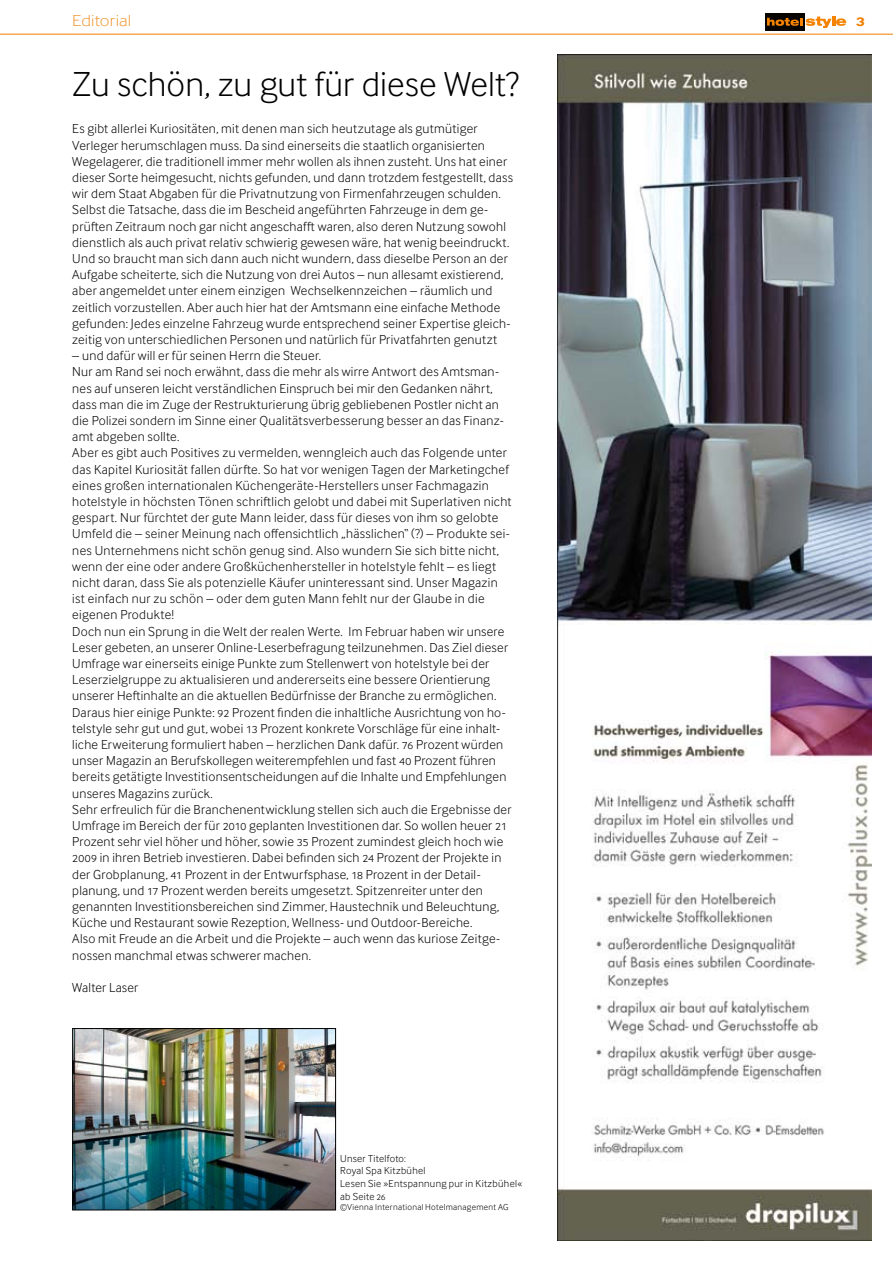
<style>
.page{position:relative;width:893px;height:1263px;background:#fff}
.page>*{position:absolute;margin:0;border:0;box-sizing:border-box;transform-origin:0 0}
.t1{font:300 36px "Inter Face Typo";letter-spacing:.005em;color:#000}
.t2{font:100 16.5px "Inter Face Typo";letter-spacing:.01em;color:#ee7f00;scale:1.16 1}
.t3{font:700 16.5px "Inter Face Typo";color:#ee7f00;scale:1.16 1}
.t4{font:300 13.5px/16.2px "Inter Face Typo";letter-spacing:.02em;color:#000}
.t5{font:300 10.5px/12.6px "Inter Face Typo";letter-spacing:.03em;color:#000}
.t6{font:300 9px "Inter Face Typo";letter-spacing:.03em;color:#000}
</style>
<div class="page">
<hr style="left:0;top:34px;width:453px;height:1px;background:#ee7f00">
<hr style="left:453px;top:34px;width:440px;height:1px;background:#ee7f00">
<div style="left:765px;top:13px;width:39px;height:18px;background:#080400"></div>
<svg style="left:767px;top:16px;width:79px;height:12px"></svg>
<img style="left:74px;top:1030px;width:260px;height:178px">
<div style="left:72px;top:1028px;width:264px;height:182px;border:1px solid #000"></div>
<img style="left:557px;top:54px;width:314px;height:1186px">
<p class="t2" style="left:72px;top:11px;width:52px">Editorial</p>
<p class="t3" style="left:856px;top:11px;width:10px">3</p>
<h1 class="t1" style="left:72px;top:64px;width:448px">Zu schön, zu gut für diese Welt?</h1>
<p class="t4" style="left:72px;top:121px;width:442px">Es gibt allerlei Kuriositäten, mit denen man sich heutzutage als gutmütiger Verleger herumschlagen muss. Da sind einerseits die staatlich organisierten Wegelagerer, die traditionell immer mehr wollen als ihnen zusteht. Uns hat einer dieser Sorte heimgesucht, nichts gefunden, und dann trotzdem festgestellt, dass wir dem Staat Abgaben für die Privatnutzung von Firmenfahrzeugen schulden.<br>Selbst die Tatsache, dass die im Bescheid angeführten Fahrzeuge in dem ge&shy;prüften Zeitraum noch gar nicht angeschafft waren, also deren Nutzung sowohl dienstlich als auch privat relativ schwierig gewesen wäre, hat wenig beeindruckt.<br>Und so braucht man sich dann auch nicht wundern, dass dieselbe Person an der Aufgabe scheiterte, sich die Nutzung von drei Autos – nun allesamt existierend, aber angemeldet unter einem einzigen Wechselkennzeichen – räumlich und zeitlich vorzustellen. Aber auch hier hat der Amtsmann eine einfache Methode gefunden: Jedes einzelne Fahrzeug wurde entsprechend seiner Expertise gleich&shy;zeitig von unterschiedlichen Personen und natürlich für Privatfahrten genutzt</p>
<p class="t4" style="left:72px;top:347px;width:441px">– und dafür will er für seinen Herrn die Steuer.<br>Nur am Rand sei noch erwähnt, dass die mehr als wirre Antwort des Amtsman&shy;nes auf unseren leicht verständlichen Einspruch bei mir den Gedanken nährt, dass man die im Zuge der Restrukturierung übrig gebliebenen Postler nicht an die Polizei sondern im Sinne einer Qualitätsverbesserung besser an das Finanz&shy;amt abgeben sollte.<br>Aber es gibt auch Positives zu vermelden, wenngleich auch das Folgende unter das Kapitel Kuriosität fallen dürfte. So hat vor wenigen Tagen der Marketingchef eines großen internationalen Küchengeräte-Herstellers unser Fachmagazin hotelstyle in höchsten Tönen schriftlich gelobt und dabei mit Superlativen nicht gespart. Nur fürchtet der gute Mann leider, dass für dieses von ihm so gelobte Umfeld die – seiner Meinung nach offensichtlich „hässlichen“ (?) – Produkte sei&shy;nes Unternehmens nicht schön genug sind. Also wundern Sie sich bitte nicht, wenn der eine oder andere Großküchenhersteller in hotelstyle fehlt – es liegt nicht daran, dass Sie als potenzielle Käufer uninteressant sind. Unser Magazin ist einfach nur zu schön – oder dem guten Mann fehlt nur der Glaube in die eigenen Produkte!<br>Doch nun ein Sprung in die Welt der realen Werte. Im Februar haben wir unsere Leser gebeten, an unserer Online-Leserbefragung teilzunehmen. Das Ziel dieser Umfrage war einerseits einige Punkte zum Stellenwert von hotelstyle bei der Leserzielgruppe zu aktualisieren und andererseits eine bessere Orientierung unserer Heftinhalte an die aktuellen Bedürfnisse der Branche zu ermöglichen.<br>Daraus hier einige Punkte: 92 Prozent finden die inhaltliche Ausrichtung von ho&shy;telstyle sehr gut und gut, wobei 13 Prozent konkrete Vorschläge für eine inhalt&shy;liche Erweiterung formuliert haben – herzlichen Dank dafür. 76 Prozent würden unser Magazin an Berufskollegen weiterempfehlen und fast 40 Prozent führen bereits getätigte Investitionsentscheidungen auf die Inhalte und Empfehlungen unseres Magazins zurück.<br>Sehr erfreulich für die Branchenentwicklung stellen sich auch die Ergebnisse der Umfrage im Bereich der für 2010 geplanten Investitionen dar. So wollen heuer 21<br>Prozent sehr viel höher und höher, sowie 35 Prozent zumindest gleich hoch wie 2009 in ihren Betrieb investieren. Dabei befinden sich 24 Prozent der Projekte in der Grobplanung, 41 Prozent in der Entwurfsphase, 18 Prozent in der Detail&shy;planung, und 17 Prozent werden bereits umgesetzt. Spitzenreiter unter den genannten Investitionsbereichen sind Zimmer, Haustechnik und Beleuchtung, Küche und Restaurant sowie Rezeption, Wellness- und Outdoor-Bereiche.<br>Also mit Freude an die Arbeit und die Projekte – auch wenn das kuriose Zeitge&shy;nossen manchmal etwas schwerer machen.</p>
<p class="t4" style="left:72px;top:979px;width:67px">Walter Laser</p>
<p class="t5" style="left:340px;top:1152px;width:184px">Unser Titelfoto:<br>Royal Spa Kitzbühel<br>Lesen Sie »Entspannung pur in Kitzbühel« ab Seite 26</p>
<p class="t6" style="left:340px;top:1202px;width:170px">©Vienna International Hotelmanagement AG</p>
</div>
